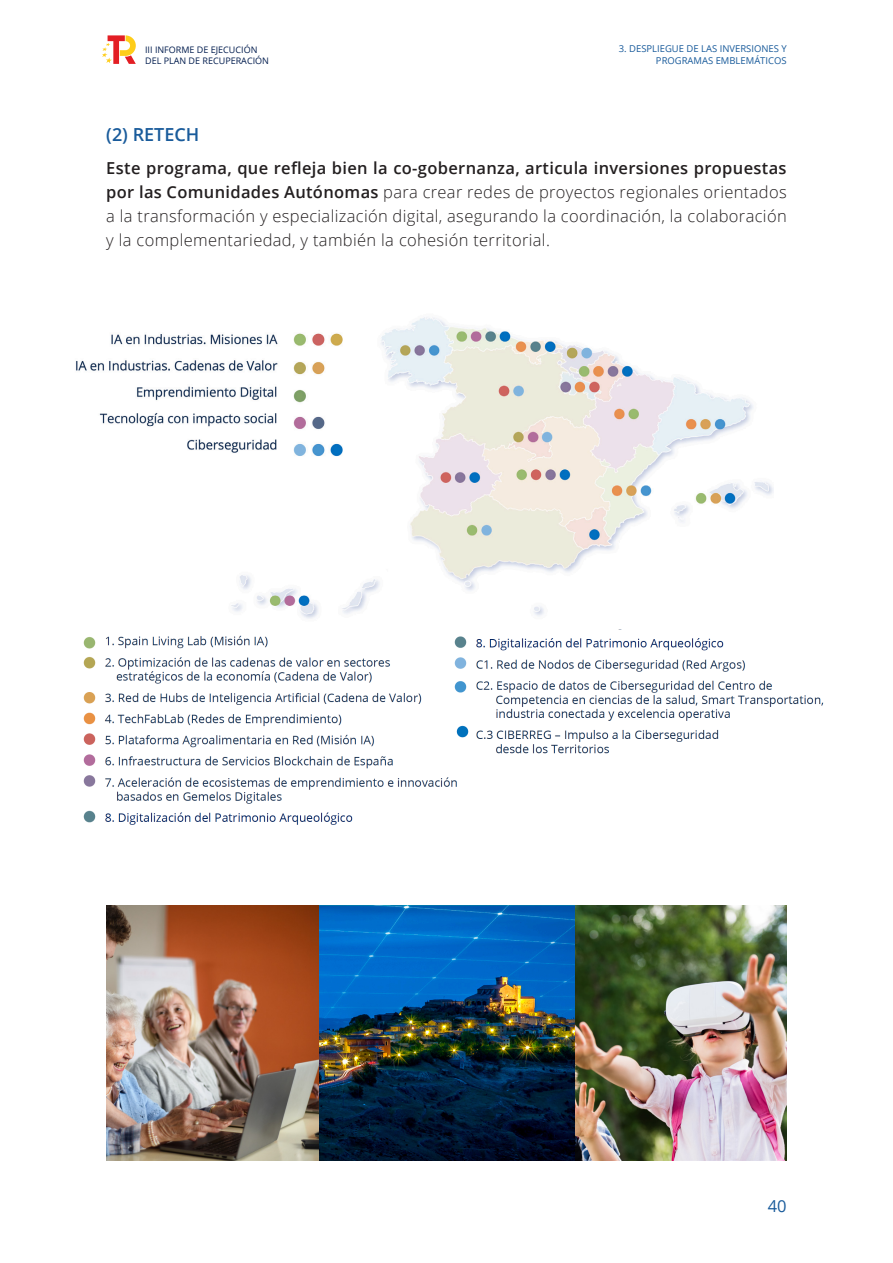
<style>
.page{position:relative;width:893px;height:1263px;background:#fff}
.page>*{position:absolute;margin:0;border:0;box-sizing:border-box;transform-origin:0 0}
.t1{font:600 18px "Open Sans";color:#195b9b}
.t2{font:300 16.5px/24px "Open Sans";letter-spacing:.02em;color:#231f20;text-align:justify}
.t3{font:16.5px "Open Sans";color:#195b9b}
.t4{font:9.45px/11.4px "Open Sans";color:#195b9b;text-align:right}
.t5{font:9px/10.5px "Open Sans";color:#001c4e}
.s1{font-weight:600}
</style>
<div class="page">
<svg style="left:102px;top:35px;width:34px;height:29px"></svg>
<img style="left:76px;top:317px;width:698px;height:302px">
<img style="left:83px;top:635px;width:374px;height:190px">
<img style="left:446px;top:635px;width:378px;height:124px">
<img style="left:106px;top:906px;width:681px;height:255px">
<p class="t5" style="left:145px;top:45px;width:125px">III INFORME DE EJECUCIÓN<br>DEL PLAN DE RECUPERACIÓN</p>
<p class="t4" style="left:619px;top:43px;width:169px">3. DESPLIEGUE DE LAS INVERSIONES Y<br>PROGRAMAS EMBLEMÁTICOS</p>
<p class="t1" style="left:106px;top:122px;width:95px">(2) RETECH</p>
<p class="t2" style="left:106px;top:155px;width:682px"><span class="s1">Este programa, que refleja bien la co-gobernanza, articula inversiones propuestas por las Comunidades Autónomas</span> para crear redes de proyectos regionales orientados a la transformación y especialización digital, asegurando la coordinación, la colaboración y la complementariedad, y también la cohesión territorial.</p>
<p class="t3" style="left:768px;top:1194px;width:20px">40</p>
</div>
